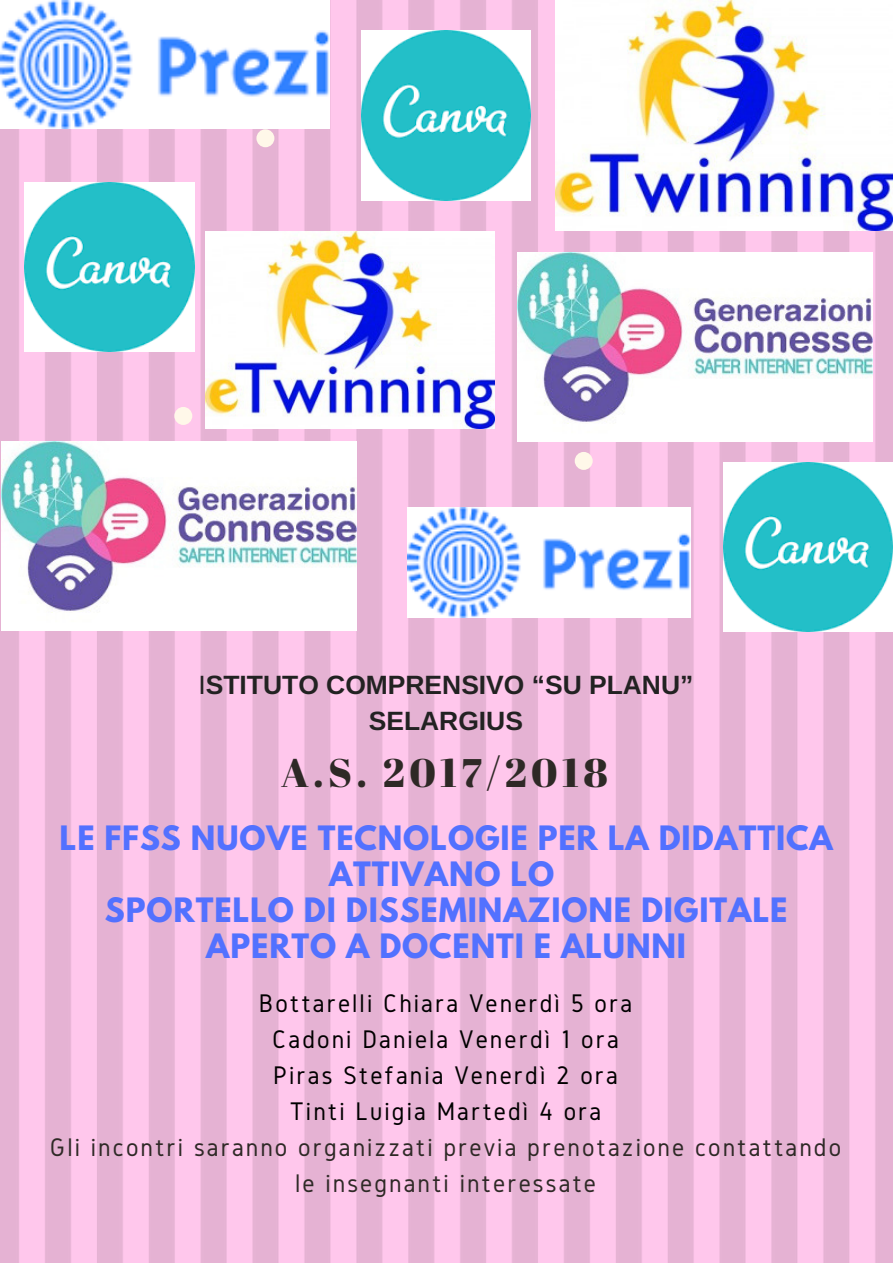
<style>
.page{position:relative;width:893px;height:1263px;background:#fff}
.page>*{position:absolute;margin:0;border:0;box-sizing:border-box;transform-origin:0 0}
.t1{font:39.9px "Abril Fatface";letter-spacing:.11em;color:#2e2926}
.t2{font:700 29.7px/36px "League Spartan";letter-spacing:.03em;color:#5271ff;text-align:center}
.t3{font:26.4px/36px "Gidole";letter-spacing:.08em;color:#000;text-align:center}
.t4{font:26.4px/36px "Gidole";letter-spacing:.08em;color:#2e2926;text-align:center}
.t5{font:700 26.4px/36px "Arimo";color:#222;text-align:center}
.s1{font-weight:400}
</style>
<div class="page">
<img style="left:0;top:0;width:892px;height:1262px">
<div style="left:174px;top:407px;width:18px;height:18px;background:#fff8e9;border-radius:50%"></div>
<div style="left:256px;top:129px;width:18px;height:18px;background:#fff8e9;border-radius:50%"></div>
<div style="left:574px;top:452px;width:18px;height:18px;background:#fff8e9;border-radius:50%"></div>
<img style="left:1px;top:442px;width:355px;height:189px">
<img style="left:555px;top:0;width:337px;height:230px">
<img style="left:0;top:0;width:329px;height:128px">
<img style="left:723px;top:462px;width:169px;height:170px">
<img style="left:25px;top:182px;width:169px;height:170px">
<img style="left:517px;top:253px;width:355px;height:189px">
<img style="left:407px;top:507px;width:283px;height:110px">
<img style="left:206px;top:232px;width:289px;height:196px">
<img style="left:361px;top:30px;width:170px;height:170px">
<p class="t5" style="left:198px;top:666px;width:496px"><span class="s1">I</span>STITUTO COMPRENSIVO “SU PLANU”<br>SELARGIUS</p>
<h1 class="t1" style="left:281px;top:745px;width:328px">A.S. 2017/2018</h1>
<p class="t2" style="left:60px;top:824px;width:774px">LE FFSS NUOVE TECNOLOGIE PER LA DIDATTICA<br>ATTIVANO LO<br>SPORTELLO DI DISSEMINAZIONE DIGITALE<br>APERTO A DOCENTI E ALUNNI</p>
<p class="t3" style="left:259px;top:985px;width:374px">Bottarelli Chiara Venerdì 5 ora<br>Cadoni Daniela Venerdì 1 ora<br>Piras Stefania Venerdì 2 ora<br>Tinti Luigia Martedì 4 ora</p>
<p class="t4" style="left:50px;top:1128px;width:792px">Gli incontri saranno organizzati previa prenotazione contattando le insegnanti interessate</p>
</div>
